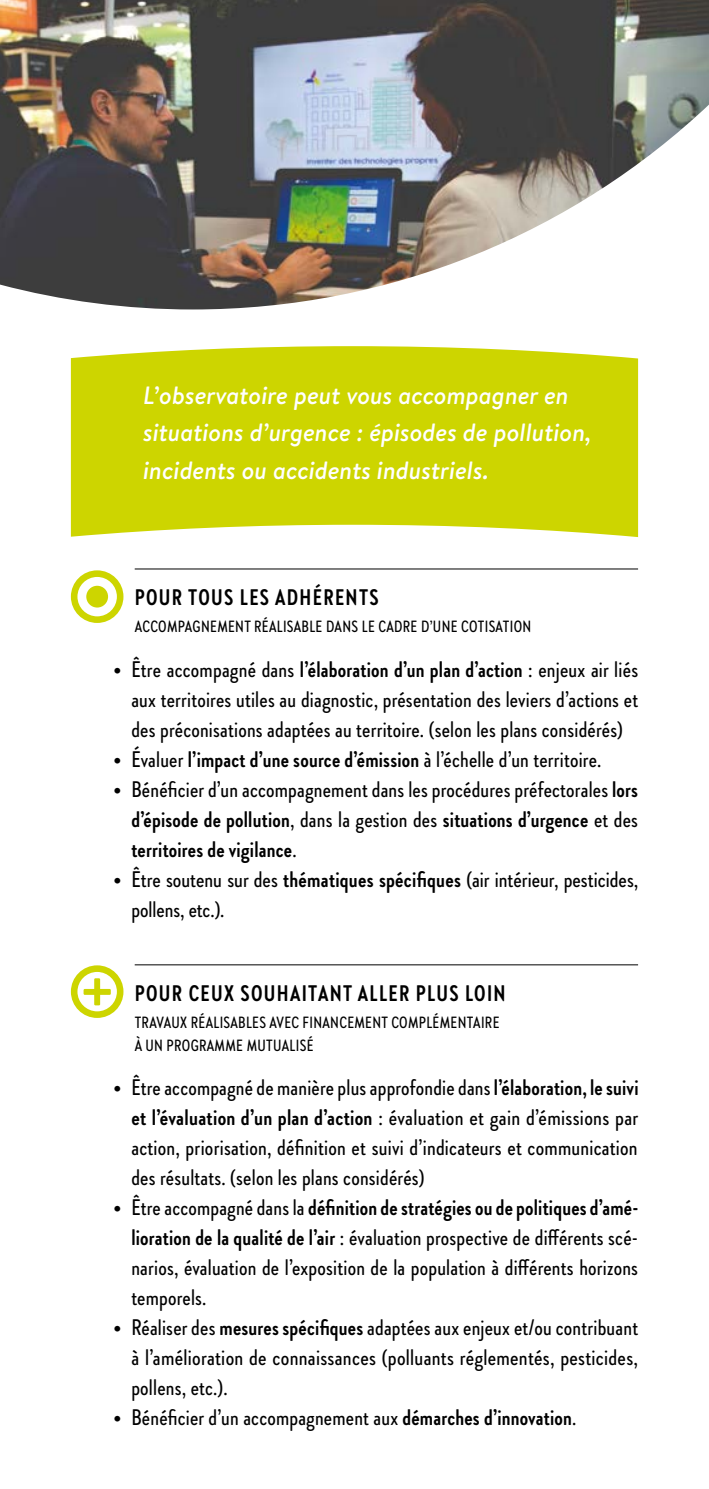
<style>
.page{position:relative;width:709px;height:1489px;background:#fff}
.page>*{position:absolute;margin:0;border:0;box-sizing:border-box;transform-origin:0 0}
.t1{font:italic 500 25px/37.5px "Brandon Text";color:#fff}
.t2{font:500 22.5px/30px "Brandon Grotesque Cond";letter-spacing:.01em;color:#000;text-align:justify}
.t3{font:700 22.5px "Brandon Grotesque Cond";letter-spacing:.06em;color:#000}
.t4{font:500 16.25px/22.5px "Brandon Grotesque Cond";letter-spacing:.02em;color:#000}
.s1{font-family:"Brandon Text";font-weight:900;font-size:20px}
.s2{font-weight:700}
</style>
<div class="page">
<img style="left:0;top:0;width:709px;height:309px">
<hr style="left:135px;top:568px;width:503px;height:1px;background:#000">
<hr style="left:135px;top:964px;width:503px;height:1px;background:#000">
<svg style="left:71px;top:346px;width:567px;height:191px;background:#d0d710"></svg>
<div style="left:71px;top:570px;width:52px;height:53px;border:7px solid #cdd500;border-radius:50%"></div>
<div style="left:86px;top:585px;width:22px;height:22px;background:#cdd500;border-radius:50%"></div>
<div style="left:71px;top:965px;width:52px;height:52px;border:7px solid #cdd500;border-radius:50%"></div>
<svg style="left:84px;top:978px;width:27px;height:27px"></svg>
<p class="t1" style="left:143px;top:376px;width:450px">L’observatoire peut vous accompagner en situations d’urgence : épisodes de pollution, incidents ou accidents industriels.</p>
<p class="t3" style="left:135px;top:581px;width:245px">POUR TOUS LES ADHÉRENTS</p>
<p class="t4" style="left:135px;top:615px;width:398px">ACCOMPAGNEMENT RÉALISABLE DANS LE CADRE D’UNE COTISATION</p>
<p class="t2" style="left:131px;top:653px;width:508px;text-indent:-18px"><span class="s1">•</span> Être accompagné dans <span class="s2">l’élaboration d’un plan d’action</span> : enjeux air liés aux territoires utiles au diagnostic, présentation des leviers d’actions et des préconisations adaptées au territoire. (selon les plans considérés)</p>
<p class="t2" style="left:113px;top:743px;width:489px"><span class="s1">•</span> Évaluer <span class="s2">l’impact d’une source d’émission</span> à l’échelle d’un territoire.</p>
<p class="t2" style="left:131px;top:773px;width:508px;text-indent:-18px"><span class="s1">•</span> Bénéficier d’un accompagnement dans les procédures préfectorales <span class="s2">lors d’épisode de pollution</span>, dans la gestion des <span class="s2">situations d’urgence</span> et des <span class="s2">territoires de vigilance</span>.</p>
<p class="t2" style="left:131px;top:863px;width:508px;text-indent:-18px"><span class="s1">•</span> Être soutenu sur des <span class="s2">thématiques spécifiques</span> (air intérieur, pesticides, pollens, etc.).</p>
<p class="t3" style="left:135px;top:977px;width:372px">POUR CEUX SOUHAITANT ALLER PLUS LOIN</p>
<p class="t4" style="left:135px;top:1011px;width:366px">TRAVAUX RÉALISABLES AVEC FINANCEMENT COMPLÉMENTAIRE<br>À UN PROGRAMME MUTUALISÉ</p>
<p class="t2" style="left:131px;top:1071px;width:508px;text-indent:-18px"><span class="s1">•</span> Être accompagné de manière plus approfondie dans <span class="s2">l’élaboration, le suivi et l’évaluation d’un plan d’action</span> : évaluation et gain d’émissions par action, priorisation, définition et suivi d’indicateurs et communication des résultats. (selon les plans considérés)</p>
<p class="t2" style="left:131px;top:1191px;width:508px;text-indent:-18px"><span class="s1">•</span> Être accompagné dans la <span class="s2">définition de stratégies ou de politiques d’amé&shy;lioration de la qualité de l’air</span> : évaluation prospective de différents scé&shy;narios, évaluation de l’exposition de la population à différents horizons temporels.</p>
<p class="t2" style="left:131px;top:1311px;width:508px;text-indent:-18px"><span class="s1">•</span> Réaliser des <span class="s2">mesures spécifiques</span> adaptées aux enjeux et/ou contribuant à l’amélioration de connaissances (polluants réglementés, pesticides, pollens, etc.).</p>
<p class="t2" style="left:113px;top:1401px;width:464px"><span class="s1">•</span> Bénéficier d’un accompagnement aux <span class="s2">démarches d’innovation</span>.</p>
</div>
